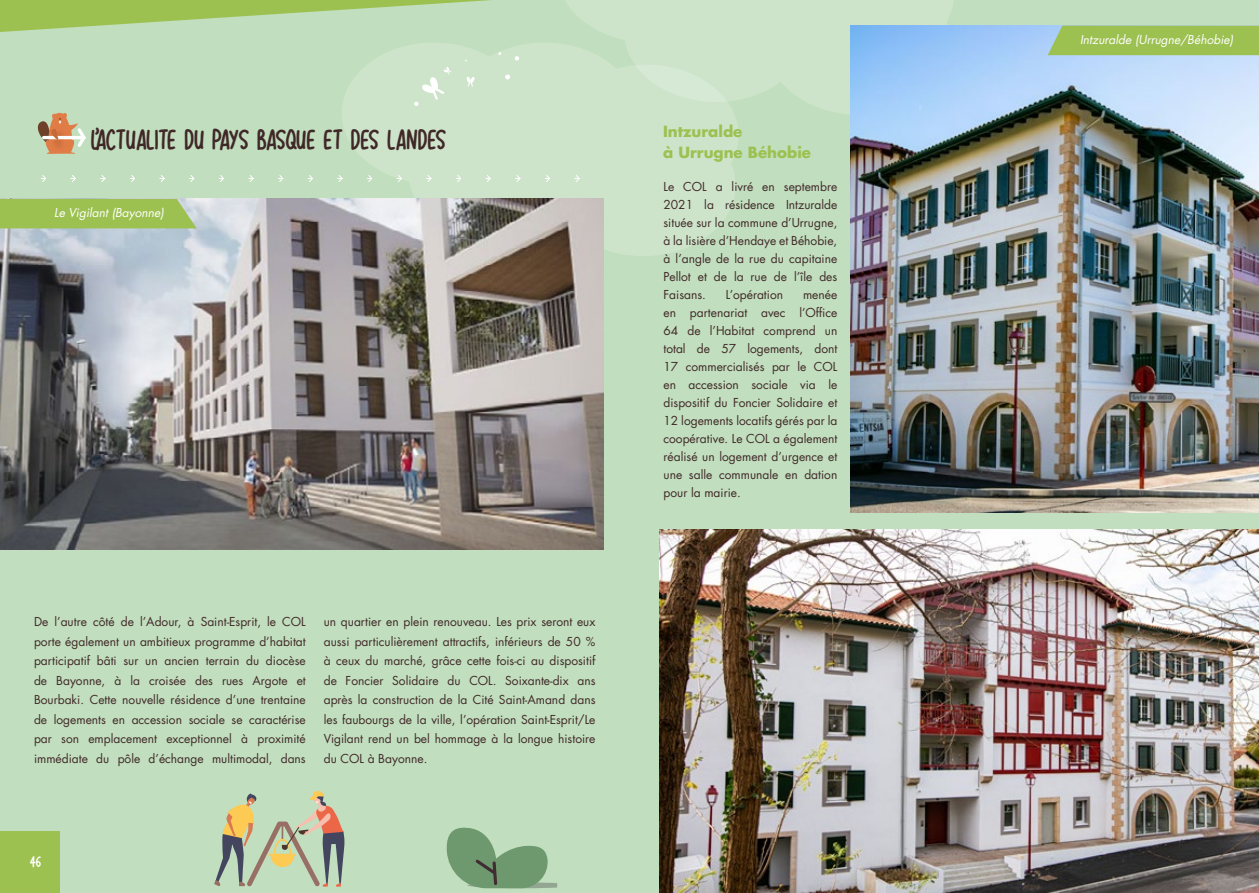
<style>
.page{position:relative;width:1259px;height:893px;background:#c1debe}
.page>*{position:absolute;margin:0;border:0;box-sizing:border-box;transform-origin:0 0}
.t1{font:22.5px "Lovehearts XYZ";letter-spacing:-.03em;color:#402828}
.t2{font:700 15px/21px "Futura LT";color:#9cc150}
.t3{font:12px/18px "Futura LT";color:#402828;text-align:justify}
.t4{font:italic 12px "Futura LT";color:#fff}
.t5{font:12px "Lovehearts XYZ";color:#fff}
</style>
<div class="page">
<img style="left:660px;top:530px;width:599px;height:363px">
<svg style="left:342px;top:43px;width:396px;height:213px;fill:#cde4ca"></svg>
<img style="left:0;top:199px;width:604px;height:350px">
<div style="left:0;top:832px;width:60px;height:61px;background:#9cc150"></div>
<svg style="left:214px;top:791px;width:130px;height:96px"></svg>
<div style="left:0;top:199px;width:197px;height:29px;background:#9cc150"></div>
<svg style="left:0;top:0;width:491px;height:32px"></svg>
<svg style="left:557px;top:0;width:397px;height:115px;fill:#cde4ca"></svg>
<svg style="left:41px;top:175px;width:539px;height:7px"></svg>
<svg style="left:465px;top:76px;width:11px;height:11px"></svg>
<svg style="left:505px;top:74px;width:5px;height:6px"></svg>
<svg style="left:514px;top:56px;width:5px;height:5px"></svg>
<svg style="left:414px;top:66px;width:38px;height:40px"></svg>
<img style="left:850px;top:26px;width:409px;height:486px">
<div style="left:1047px;top:26px;width:212px;height:29px;background:#9cc150"></div>
<svg style="left:446px;top:827px;width:111px;height:61px"></svg>
<svg style="left:38px;top:113px;width:48px;height:41px"></svg>
<h1 class="t1" style="left:91px;top:128px;width:55px">L’ACTUALITE</h1>
<h1 class="t1" style="left:184px;top:128px;width:263px">DU PAyS BASQUE ET DES LANDES</h1>
<p class="t4" style="left:54px;top:205px;width:111px">Le Vigilant (Bayonne)</p>
<p class="t3" style="left:34px;top:612px;width:273px;line-height:19.5px">De l’autre côté de l’Adour, à Saint-Esprit, le COL porte également un ambitieux programme d’habitat participatif bâti sur un ancien terrain du diocèse de Bayonne, à la croisée des rues Argote et Bourbaki. Cette nouvelle résidence d’une trentaine de logements en accession sociale se caractérise par son emplacement exceptionnel à proximité immédiate du pôle d’échange multimodal, dans</p>
<p class="t3" style="left:324px;top:612px;width:273px;line-height:19.5px">un quartier en plein renouveau. Les prix seront eux aussi particulièrement attractifs, inférieurs de 50 % à ceux du marché, grâce cette fois-ci au dispositif de Foncier Solidaire du COL. Soixante-dix ans après la construction de la Cité Saint-Amand dans les faubourgs de la ville, l’opération Saint-Esprit/Le Vigilant rend un bel hommage à la longue histoire du COL à Bayonne.</p>
<p class="t5" style="left:30px;top:855px;width:13px">46</p>
<p class="t2" style="left:663px;top:120px;width:149px">Intzuralde<br>à Urrugne Béhobie</p>
<p class="t3" style="left:663px;top:178px;width:175px">Le COL a livré en septembre 2021 la résidence Intzuralde située sur la commune d’Urrugne, à la lisière d’Hendaye et Béhobie, à l’angle de la rue du capitaine Pellot et de la rue de l’île des Faisans.</p>
<p class="t3" style="left:726px;top:286px;width:59px">L’opération</p>
<p class="t3" style="left:663px;top:286px;width:175px;text-indent:140px">menée en partenariat avec l’Office 64 de l’Habitat comprend un total de 57 logements, dont 17 commercialisés par le COL en accession sociale via le dispositif du Foncier Solidaire et 12 logements locatifs gérés par la coopérative. Le COL a également réalisé un logement d’urgence et une salle communale en dation pour la mairie.</p>
<p class="t4" style="left:1080px;top:32px;width:155px">Intzuralde (Urrugne/Béhobie)</p>
</div>
